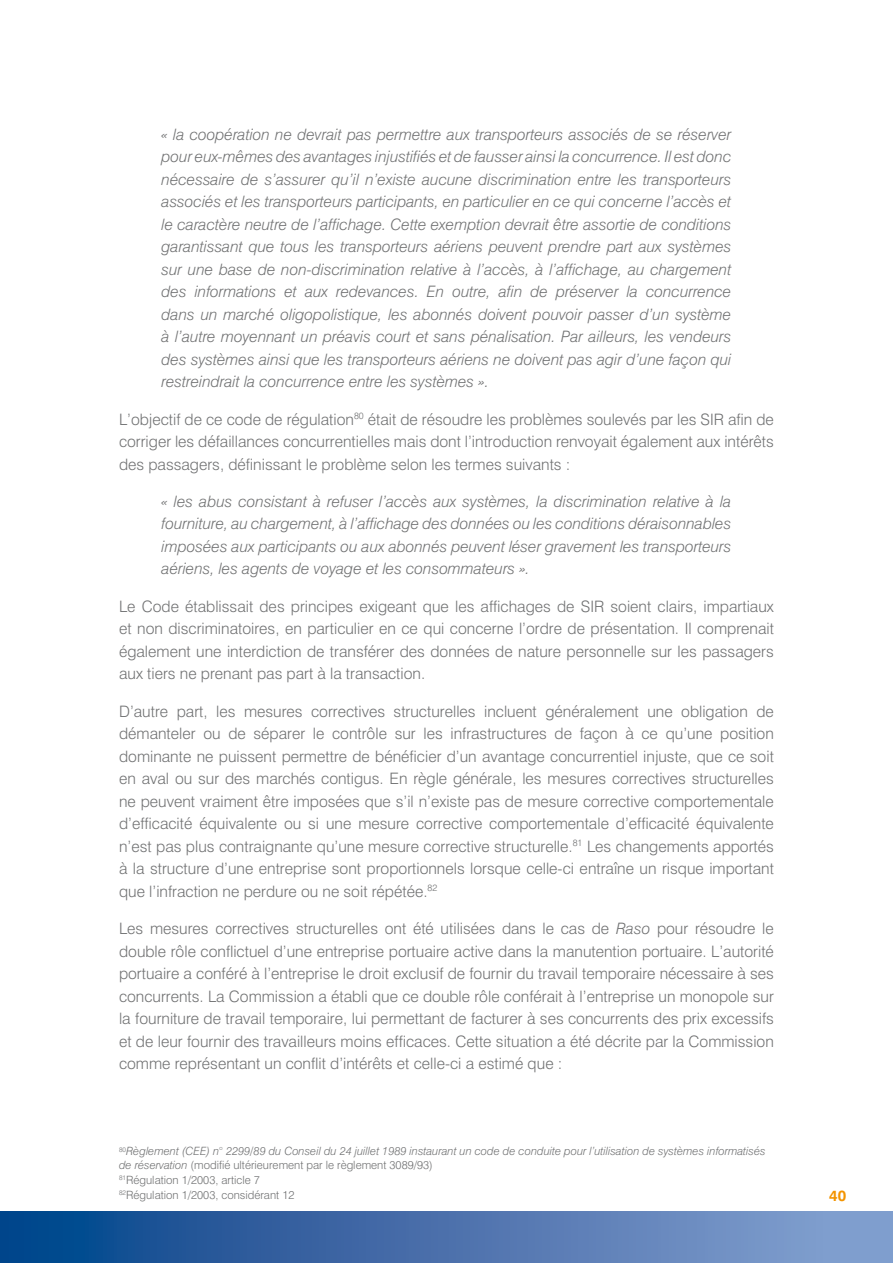
<style>
.page{position:relative;width:893px;height:1263px;background:#fff}
.page>*{position:absolute;margin:0;border:0;box-sizing:border-box;transform-origin:0 0}
.t1{font:300 15.75px/22.5px "Swiss 721 BT";color:#707172;text-align:justify}
.t2{font:italic 300 15.75px/22.5px "Swiss 721 BT";color:#707172;text-align:justify}
.t3{font:700 15px "Swiss 721 BT";color:#f39400}
.t4{font:italic 300 11.4px/13.2px "Swiss 721 BT";color:#707172}
.t5{font:300 11.4px/15.3px "Swiss 721 BT";color:#707172}
.s1{font-style:italic}
.s2{font-style:normal}
</style>
<div class="page">
<div style="left:0;top:1212px;width:893px;height:51px;background:linear-gradient(to right,#034288,#8ca2d1)"></div>
<p class="t2" style="left:162px;top:123px;width:571px">« la coopération ne devrait pas permettre aux transporteurs associés de se réserver pour eux-mêmes des avantages injustifiés et de fausser ainsi la concurrence. Il est donc nécessaire de s’assurer qu’il n’existe aucune discrimination entre les transporteurs associés et les transporteurs participants, en particulier en ce qui concerne l’accès et le caractère neutre de l’affichage. Cette exemption devrait être assortie de conditions garantissant que tous les transporteurs aériens peuvent prendre part aux systèmes sur une base de non-discrimination relative à l’accès, à l’affichage, au chargement des informations et aux redevances. En outre, afin de préserver la concurrence dans un marché oligopolistique, les abonnés doivent pouvoir passer d’un système à l’autre moyennant un préavis court et sans pénalisation. Par ailleurs, les vendeurs des systèmes ainsi que les transporteurs aériens ne doivent pas agir d’une façon qui restreindrait la concurrence entre les systèmes ».</p>
<p class="t1" style="left:119px;top:407px;width:656px">L’objectif de ce code de régulation<sup>80</sup> était de résoudre les problèmes soulevés par les SIR afin de corriger les défaillances concurrentielles mais dont l’introduction renvoyait également aux intérêts des passagers, définissant le problème selon les termes suivants :</p>
<p class="t2" style="left:162px;top:490px;width:571px">« les abus consistant à refuser l’accès aux systèmes, la discrimination relative à la fourniture, au chargement, à l’affichage des données ou les conditions déraisonnables imposées aux participants ou aux abonnés peuvent léser gravement les transporteurs aériens, les agents de voyage et les consommateurs ».</p>
<p class="t1" style="left:119px;top:595px;width:656px">Le Code établissait des principes exigeant que les affichages de SIR soient clairs, impartiaux et non discriminatoires, en particulier en ce qui concerne l’ordre de présentation. Il comprenait également une interdiction de transférer des données de nature personnelle sur les passagers aux tiers ne prenant pas part à la transaction.</p>
<p class="t1" style="left:119px;top:700px;width:656px">D’autre part, les mesures correctives structurelles incluent généralement une obligation de démanteler ou de séparer le contrôle sur les infrastructures de façon à ce qu’une position dominante ne puissent permettre de bénéficier d’un avantage concurrentiel injuste, que ce soit en aval ou sur des marchés contigus. En règle générale, les mesures correctives structurelles ne peuvent vraiment être imposées que s’il n’existe pas de mesure corrective comportementale d’efficacité équivalente ou si une mesure corrective comportementale d’efficacité équivalente n’est pas plus contraignante qu’une mesure corrective structurelle.<sup>81</sup> Les changements apportés à la structure d’une entreprise sont proportionnels lorsque celle-ci entraîne un risque important que l’infraction ne perdure ou ne soit répétée.<sup>82</sup></p>
<p class="t1" style="left:119px;top:917px;width:656px">Les mesures correctives structurelles ont été utilisées dans le cas de <span class="s1">Raso</span> pour résoudre le double rôle conflictuel d’une entreprise portuaire active dans la manutention portuaire. L’autorité portuaire a conféré à l’entreprise le droit exclusif de fournir du travail temporaire nécessaire à ses concurrents. La Commission a établi que ce double rôle conférait à l’entreprise un monopole sur la fourniture de travail temporaire, lui permettant de facturer à ses concurrents des prix excessifs et de leur fournir des travailleurs moins efficaces. Cette situation a été décrite par la Commission comme représentant un conflit d’intérêts et celle-ci a estimé que :</p>
<p class="t4" style="left:119px;top:1144px;width:648px"><sup>80</sup>Règlement (CEE) n° 2299/89 du Conseil du 24 juillet 1989 instaurant un code de conduite pour l’utilisation de systèmes informatisés de réservation <span class="s2">(modifié ultérieurement par le règlement 3089/93)</span></p>
<p class="t5" style="left:119px;top:1172px;width:177px"><sup>81</sup>Régulation 1/2003, article 7<br><sup>82</sup>Régulation 1/2003, considérant 12</p>
<p class="t3" style="left:829px;top:1186px;width:19px">40</p>
</div>
